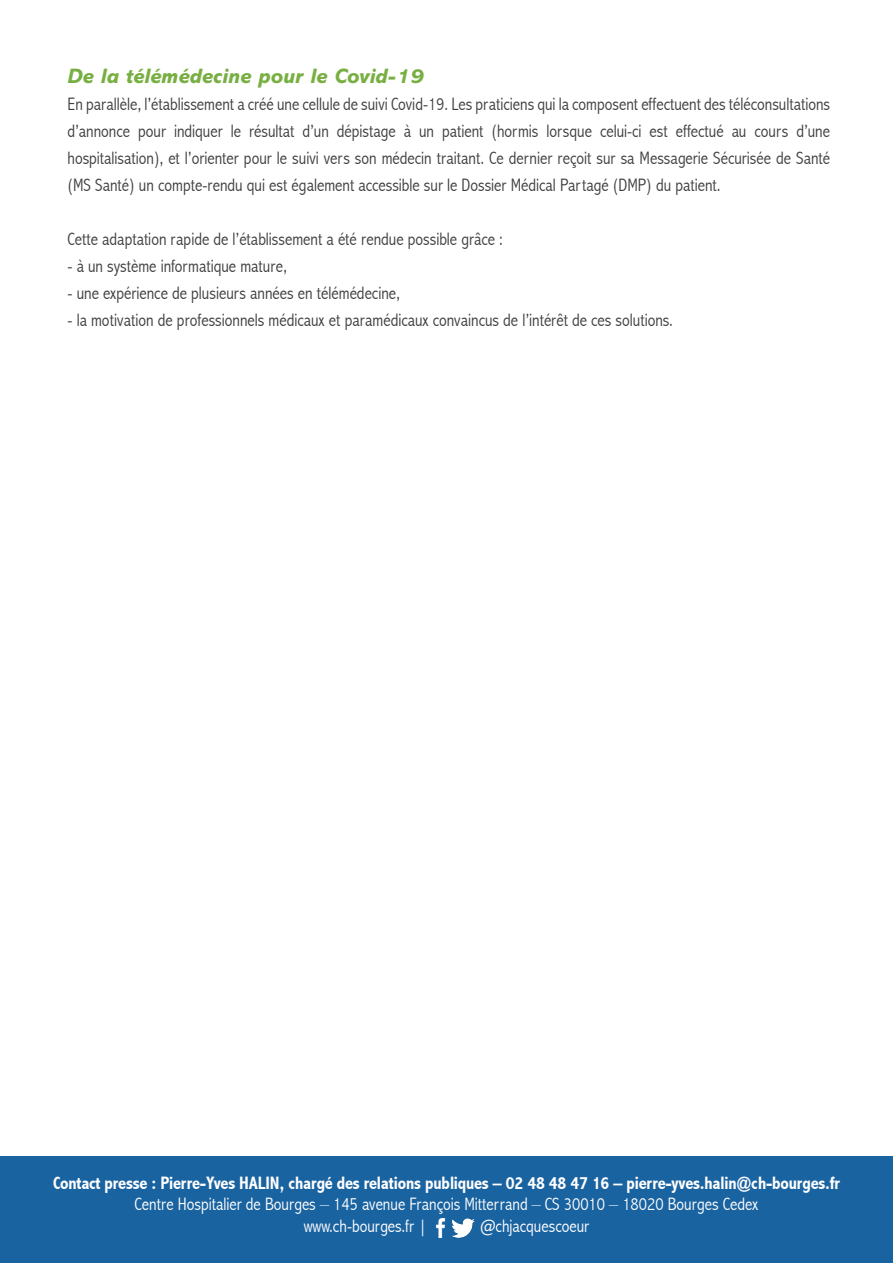
<style>
.page{position:relative;width:893px;height:1263px;background:#fff}
.page>*{position:absolute;margin:0;border:0;box-sizing:border-box;transform-origin:0 0}
.t1{font:italic 800 21px "Abadi MT Std";color:#78af42}
.t2{font:300 condensed 18px/27px "Abadi";color:#3e3e3f;text-align:justify}
.t3{font:300 condensed 18px "Abadi";color:#fff}
.t4{font:700 condensed 18px "Abadi";letter-spacing:-.01em;color:#fff}
</style>
<div class="page">
<div style="left:0;top:1157px;width:893px;height:106px;background:#1a63a1"></div>
<img style="left:435px;top:1219px;width:11px;height:18px">
<img style="left:451px;top:1218px;width:23px;height:20px">
<p class="t1" style="left:68px;top:64px;width:358px">De la télémédecine pour le Covid-19</p>
<p class="t2" style="left:68px;top:90px;width:764px">En parallèle, l’établissement a créé une cellule de suivi Covid-19. Les praticiens qui la composent effectuent des téléconsultations d’annonce pour indiquer le résultat d’un dépistage à un patient (hormis lorsque celui-ci est effectué au cours d’une hospitalisation), et l’orienter pour le suivi vers son médecin traitant. Ce dernier reçoit sur sa Messagerie Sécurisée de Santé (MS Santé) un compte-rendu qui est également accessible sur le Dossier Médical Partagé (DMP) du patient.</p>
<p class="t2" style="left:68px;top:225px;width:437px">Cette adaptation rapide de l’établissement a été rendue possible grâce :</p>
<p class="t2" style="left:68px;top:252px;width:221px">- à un système informatique mature,</p>
<p class="t2" style="left:68px;top:279px;width:334px">- une expérience de plusieurs années en télémédecine,</p>
<p class="t2" style="left:68px;top:306px;width:607px">- la motivation de professionnels médicaux et paramédicaux convaincus de l’intérêt de ces solutions.</p>
<p class="t4" style="left:53px;top:1172px;width:788px">Contact presse : Pierre-Yves HALIN, chargé des relations publiques – 02 48 48 47 16 – pierre-yves.halin@ch-bourges.fr</p>
<p class="t3" style="left:135px;top:1194px;width:625px">Centre Hospitalier de Bourges – 145 avenue François Mitterrand – CS 30010 – 18020 Bourges Cedex</p>
<p class="t3" style="left:304px;top:1215px;width:125px">www.ch-bourges.fr |</p>
<p class="t3" style="left:481px;top:1215px;width:110px">@chjacquescoeur</p>
</div>
